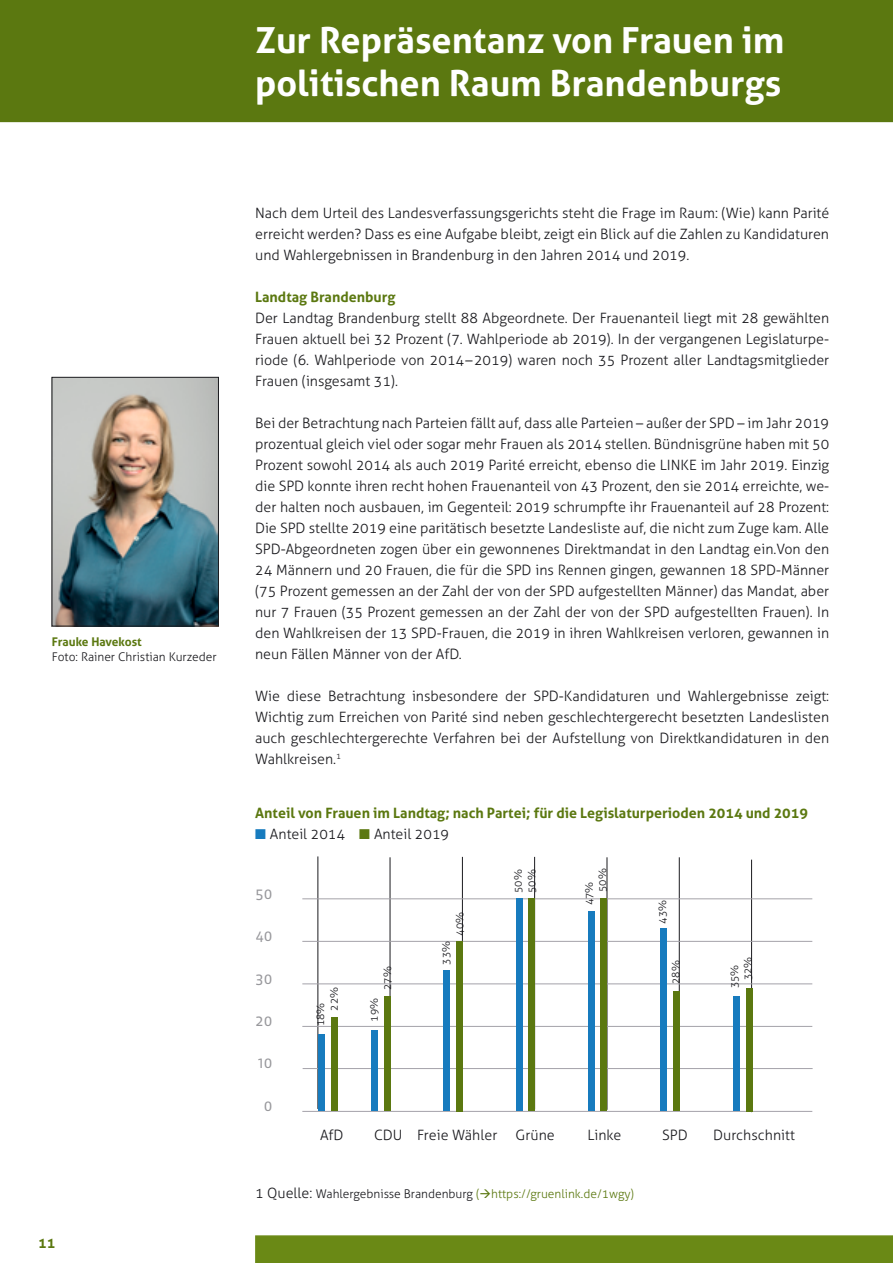
<style>
.page{position:relative;width:893px;height:1263px;background:#fff}
.page>*{position:absolute;margin:0;border:0;box-sizing:border-box;transform-origin:0 0}
.t1{font:700 36px/43.2px "Aller";color:#fff}
.t2{font:300 14.25px/21px "Aller";color:#1b1b1f;text-align:justify}
.t3{font:700 14.25px "Aller";color:#5b7810}
.t4{font:14.25px "Sanuk";letter-spacing:.005em;color:#98989c}
.t5{font:300 12px "Aller";color:#5b7810}
.t6{font:300 12px "Aller";color:#1b1b1f}
.t7{font:700 12px "Aller";letter-spacing:-.005em;color:#5b7810}
.t8{font:300 10.5px/13.5px "Aller";color:#1b1b1f}
.s1{color:#177bbe}
.s2{color:#5b7810}
.s3{font-size:14.25px;color:#1b1b1f}
.s4{color:#1b1b1f}
</style>
<div class="page">
<div style="left:255px;top:1235px;width:638px;height:28px;background:#6a8915"></div>
<div style="left:0;top:0;width:893px;height:122px;background:#5b7810"></div>
<img style="left:54px;top:379px;width:163px;height:245px">
<div style="left:52px;top:377px;width:167px;height:249px;border:1px solid #1b1b1f"></div>
<hr style="left:318px;top:856px;width:1px;height:253px;background:#1b1b1f">
<hr style="left:390px;top:857px;width:1px;height:253px;background:#1b1b1f">
<hr style="left:462px;top:857px;width:1px;height:252px;background:#1b1b1f">
<hr style="left:534px;top:857px;width:1px;height:252px;background:#1b1b1f">
<hr style="left:607px;top:857px;width:1px;height:253px;background:#1b1b1f">
<hr style="left:679px;top:857px;width:1px;height:253px;background:#1b1b1f">
<hr style="left:751px;top:860px;width:1px;height:252px;background:#1b1b1f">
<hr style="left:302px;top:1111px;width:510px;height:1px;background:#a4a2a9">
<hr style="left:302px;top:1026px;width:510px;height:1px;background:#a4a2a9">
<hr style="left:302px;top:984px;width:510px;height:1px;background:#a4a2a9">
<hr style="left:303px;top:1068px;width:510px;height:1px;background:#a4a2a9">
<hr style="left:302px;top:941px;width:510px;height:1px;background:#a4a2a9">
<hr style="left:302px;top:898px;width:510px;height:1px;background:#a4a2a9">
<div style="left:318px;top:1034px;width:7px;height:77px;background:#177bbe"></div>
<div style="left:372px;top:1030px;width:6px;height:81px;background:#177bbe"></div>
<div style="left:444px;top:970px;width:6px;height:141px;background:#177bbe"></div>
<div style="left:516px;top:898px;width:6px;height:213px;background:#177bbe"></div>
<div style="left:588px;top:911px;width:6px;height:200px;background:#177bbe"></div>
<div style="left:661px;top:928px;width:6px;height:183px;background:#177bbe"></div>
<div style="left:733px;top:996px;width:7px;height:115px;background:#177bbe"></div>
<div style="left:331px;top:1017px;width:6px;height:94px;background:#5b7810"></div>
<div style="left:384px;top:996px;width:7px;height:115px;background:#5b7810"></div>
<div style="left:456px;top:941px;width:7px;height:170px;background:#5b7810"></div>
<div style="left:529px;top:898px;width:6px;height:213px;background:#5b7810"></div>
<div style="left:601px;top:898px;width:6px;height:213px;background:#5b7810"></div>
<div style="left:673px;top:992px;width:6px;height:119px;background:#5b7810"></div>
<div style="left:746px;top:988px;width:6px;height:123px;background:#5b7810"></div>
<h1 class="t1" style="left:255px;top:18px;width:531px">Zur Repräsentanz von Frauen im politischen Raum Brandenburgs</h1>
<p class="t7" style="left:52px;top:634px;width:91px">Frauke Havekost</p>
<p class="t6" style="left:52px;top:649px;width:166px">Foto: Rainer Christian Kurzeder</p>
<p class="t3" style="left:38px;top:1234px;width:19px">11</p>
<p class="t2" style="left:255px;top:202px;width:576px">Nach dem Urteil des Landesverfassungsgerichts steht die Frage im Raum: (Wie) kann Parité erreicht werden? Dass es eine Aufgabe bleibt, zeigt ein Blick auf die Zahlen zu Kandidaturen und Wahlergebnissen in Brandenburg in den Jahren 2014 und 2019.</p>
<p class="t3" style="left:255px;top:288px;width:142px">Landtag Brandenburg</p>
<p class="t2" style="left:255px;top:307px;width:576px">Der Landtag Brandenburg stellt 88 Abgeordnete. Der Frauenanteil liegt mit 28 gewählten Frauen aktuell bei 32 Prozent (7. Wahlperiode ab 2019). In der vergangenen Legislaturpe&shy;riode (6. Wahlperiode von 2014–2019) waren noch 35 Prozent aller Landtagsmitglieder Frauen (insgesamt 31).</p>
<p class="t2" style="left:255px;top:412px;width:576px">Bei der Betrachtung nach Parteien fällt auf, dass alle Parteien – außer der SPD – im Jahr 2019 prozentual gleich viel oder sogar mehr Frauen als 2014 stellen. Bündnisgrüne haben mit 50<br>Prozent sowohl 2014 als auch 2019 Parité erreicht, ebenso die LINKE im Jahr 2019. Einzig die SPD konnte ihren recht hohen Frauenanteil von 43 Prozent, den sie 2014 erreichte, we&shy;der halten noch ausbauen, im Gegenteil: 2019 schrumpfte ihr Frauenanteil auf 28 Prozent:<br>Die SPD stellte 2019 eine paritätisch besetzte Landesliste auf, die nicht zum Zuge kam. Alle SPD-Abgeordneten zogen über ein gewonnenes Direktmandat in den Landtag ein.Von den 24 Männern und 20 Frauen, die für die SPD ins Rennen gingen, gewannen 18 SPD-Männer (75 Prozent gemessen an der Zahl der von der SPD aufgestellten Männer) das Mandat, aber nur 7 Frauen (35 Prozent gemessen an der Zahl der von der SPD aufgestellten Frauen). In den Wahlkreisen der 13 SPD-Frauen, die 2019 in ihren Wahlkreisen verloren, gewannen in neun Fällen Männer von der AfD.</p>
<p class="t2" style="left:255px;top:685px;width:576px">Wie diese Betrachtung insbesondere der SPD-Kandidaturen und Wahlergebnisse zeigt:<br>Wichtig zum Erreichen von Parité sind neben geschlechtergerecht besetzten Landeslisten auch geschlechtergerechte Verfahren bei der Aufstellung von Direktkandidaturen in den Wahlkreisen.<sup>1</sup></p>
<p class="t3" style="left:255px;top:805px;width:554px">Anteil von Frauen im Landtag; nach Partei; für die Legislaturperioden 2014 und 2019</p>
<p class="t2" style="left:255px;top:824px;width:195px"><span class="s1">■</span> Anteil 2014 <span class="s2">■</span> Anteil 2019</p>
<p class="t4" style="left:256px;top:885px;width:18px">50</p>
<p class="t4" style="left:256px;top:928px;width:18px">40</p>
<p class="t4" style="left:256px;top:970px;width:18px">30</p>
<p class="t4" style="left:256px;top:1012px;width:18px">20</p>
<p class="t4" style="left:258px;top:1055px;width:16px">10</p>
<p class="t4" style="left:264px;top:1097px;width:10px">0</p>
<p class="t8" style="left:381px;top:990px;width:25px;rotate:-90deg">27%</p>
<p class="t8" style="left:314px;top:1011px;width:25px;text-indent:-16px;rotate:-90deg">18%<br>22%</p>
<p class="t8" style="left:367px;top:1021px;width:25px;rotate:-90deg">19%</p>
<p class="t8" style="left:453px;top:936px;width:25px;rotate:-90deg">40%</p>
<p class="t8" style="left:439px;top:964px;width:25px;rotate:-90deg">33%</p>
<p class="t8" style="left:511px;top:893px;width:25px;rotate:-90deg">50%<br>50%</p>
<p class="t8" style="left:582px;top:892px;width:25px;text-indent:-13px;rotate:-90deg">47%<br>50%</p>
<p class="t8" style="left:656px;top:923px;width:25px;rotate:-90deg">43%</p>
<p class="t8" style="left:669px;top:984px;width:25px;rotate:-90deg">28%</p>
<p class="t8" style="left:728px;top:980px;width:25px;text-indent:-8px;rotate:-90deg">35%<br>32%</p>
<p class="t2" style="left:320px;top:1125px;width:25px">AfD</p>
<p class="t2" style="left:374px;top:1125px;width:125px">CDU Freie Wähler</p>
<p class="t2" style="left:516px;top:1125px;width:41px">Grüne</p>
<p class="t2" style="left:587px;top:1125px;width:35px">Linke</p>
<p class="t2" style="left:662px;top:1125px;width:27px">SPD</p>
<p class="t2" style="left:713px;top:1125px;width:83px">Durchschnitt</p>
<p class="t5" style="left:255px;top:1186px;width:380px"><span class="s3">1 Quelle:</span> <span class="s4">Wahlergebnisse Brandenburg</span> (→https://gruenlink.de/1wgy)</p>
</div>
